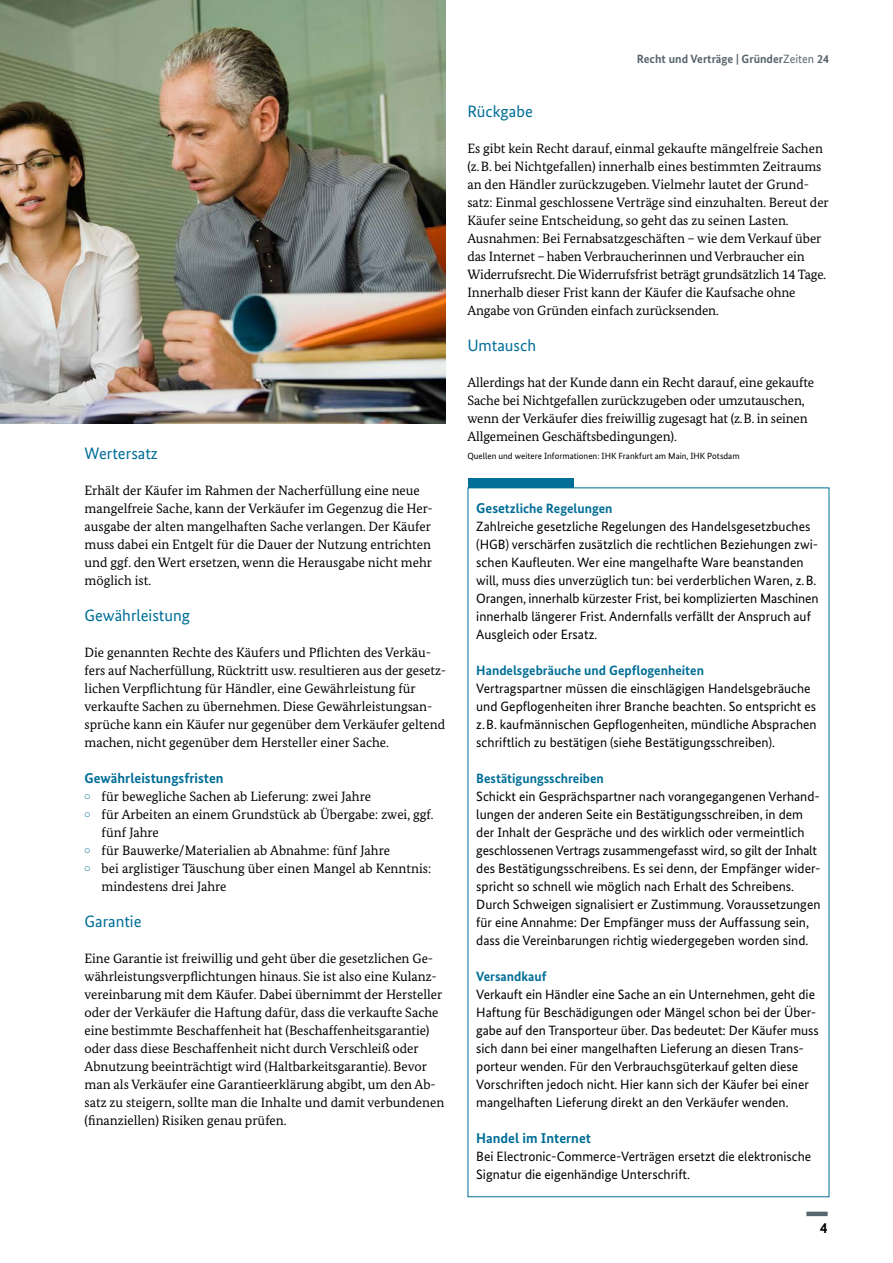
<style>
.page{position:relative;width:893px;height:1263px;background:#fff}
.page>*{position:absolute;margin:0;border:0;box-sizing:border-box;transform-origin:0 0}
.t1{font:16.5px "Bundes Sans";color:#006e97}
.t2{font:700 15px "Bundes Sans";color:#000}
.t3{font:700 14.25px "Bundes Sans";color:#006e97}
.t4{font:13.5px/18px "Bundes Serif";color:#000}
.t5{font:13.5px/18px "Bundes Sans";color:#000}
.t6{font:700 13.5px "Bundes Sans";color:#006e97}
.t7{font:700 12px "Bundes Sans";color:#57666d}
.t8{font:9px "Bundes Sans";color:#000}
.s1{font-weight:400}
.s2{font-size:14.25px}
.s3{font-family:"Bundes Serif"}
</style>
<div class="page">
<div style="left:806px;top:1211px;width:22px;height:5px;background:#57666d"></div>
<img style="left:0;top:0;width:446px;height:423px">
<div style="left:468px;top:478px;width:105px;height:9px;background:#006e97"></div>
<h3 class="t1" style="left:85px;top:443px;width:75px">Wertersatz</h3>
<p class="t4" style="left:85px;top:481px;width:350px">Erhält der Käufer im Rahmen der Nacherfüllung eine neue mangelfreie Sache, kann der Verkäufer im Gegenzug die Her&shy;ausgabe der alten mangelhaften Sache verlangen. Der Käufer muss dabei ein Entgelt für die Dauer der Nutzung entrichten und ggf. den Wert ersetzen, wenn die Herausgabe nicht mehr möglich ist.</p>
<h3 class="t1" style="left:85px;top:605px;width:107px">Gewährleistung</h3>
<p class="t4" style="left:85px;top:643px;width:363px">Die genannten Rechte des Käufers und Pflichten des Verkäu&shy;fers auf Nacherfüllung, Rücktritt usw. resultieren aus der gesetz&shy;lichen Verpflichtung für Händler, eine Gewährleistung für verkaufte Sachen zu übernehmen. Diese Gewährleistungsan&shy;sprüche kann ein Käufer nur gegenüber dem Verkäufer geltend machen, nicht gegenüber dem Hersteller einer Sache.</p>
<h4 class="t3" style="left:85px;top:769px;width:141px">Gewährleistungsfristen</h4>
<p class="t4" style="left:85px;top:787px;width:288px"><sup>•</sup> für bewegliche Sachen ab Lieferung: zwei Jahre</p>
<p class="t4" style="left:102px;top:805px;width:334px;text-indent:-17px"><sup>•</sup> für Arbeiten an einem Grundstück ab Übergabe: zwei, ggf. fünf Jahre</p>
<p class="t4" style="left:85px;top:841px;width:307px"><sup>•</sup> für Bauwerke/Materialien ab Abnahme: fünf Jahre</p>
<p class="t4" style="left:102px;top:859px;width:331px;text-indent:-17px"><sup>•</sup> bei arglistiger Täuschung über einen Mangel ab Kenntnis: mindestens drei Jahre</p>
<h3 class="t1" style="left:85px;top:911px;width:59px">Garantie</h3>
<p class="t4" style="left:85px;top:949px;width:361px">Eine Garantie ist freiwillig und geht über die gesetzlichen Ge&shy;währleistungsverpflichtungen hinaus. Sie ist also eine Kulanz&shy;vereinbarung mit dem Käufer. Dabei übernimmt der Hersteller oder der Verkäufer die Haftung dafür, dass die verkaufte Sache eine bestimmte Beschaffenheit hat (Beschaffenheitsgarantie) oder dass diese Beschaffenheit nicht durch Verschleiß oder Abnutzung beeinträchtigt wird (Haltbarkeitsgarantie). Bevor man als Verkäufer eine Garantieerklärung abgibt, um den Ab&shy;satz zu steigern, sollte man die Inhalte und damit verbundenen (finanziellen) Risiken genau prüfen.</p>
<p class="t7" style="left:637px;top:52px;width:194px">Recht und Verträge | Gründer<span class="s1">Zeiten</span> 24</p>
<h3 class="t1" style="left:467px;top:101px;width:67px">Rückgabe</h3>
<p class="t4" style="left:467px;top:139px;width:363px">Es gibt kein Recht darauf, einmal gekaufte mängelfreie Sachen (z.B. bei Nichtgefallen) innerhalb eines bestimmten Zeitraums an den Händler zurückzugeben. Vielmehr lautet der Grund&shy;satz: Einmal geschlossene Verträge sind einzuhalten. Bereut der Käufer seine Entscheidung, so geht das zu seinen Lasten.</p>
<p class="t4" style="left:467px;top:229px;width:360px">Ausnahmen: Bei Fernabsatzgeschäften – wie dem Verkauf über das Internet – haben Verbraucherinnen und Verbraucher ein Widerrufsrecht. Die Widerrufsfrist beträgt grundsätzlich 14 Tage.<br>Innerhalb dieser Frist kann der Käufer die Kaufsache ohne Angabe von Gründen einfach zurücksenden.</p>
<h3 class="t1" style="left:467px;top:335px;width:70px">Umtausch</h3>
<p class="t4" style="left:467px;top:373px;width:348px">Allerdings hat der Kunde dann ein Recht darauf, eine gekaufte Sache bei Nichtgefallen zurückzugeben oder umzutauschen, wenn der Verkäufer dies freiwillig zugesagt hat (z.B. in seinen Allgemeinen Geschäftsbedingungen).</p>
<p class="t8" style="left:467px;top:450px;width:274px">Quellen und weitere Informationen: IHK Frankfurt am Main, IHK Potsdam</p>
<h3 class="t6" style="left:476px;top:500px;width:138px"><span class="s2">Gese</span>tzliche Regelungen</h3>
<p class="t5" style="left:476px;top:517px;width:344px">Zahlreiche gesetzliche Regelungen des Handelsgesetzbuches (HGB) verschärfen zusätzlich die rechtlichen Beziehungen zwi&shy;schen Kaufleuten. Wer eine mangelhafte Ware beanstanden will, muss dies unverzüglich tun: bei verderblichen Waren, z.B.<br>Orangen, innerhalb kürzester Frist, bei komplizierten Maschinen innerhalb längerer Frist. Andernfalls verfällt der Anspruch auf Ausgleich oder Ersatz<span class="s3">.</span></p>
<h4 class="t6" style="left:476px;top:662px;width:229px">Handelsgebräuche und Gepflogenheiten</h4>
<p class="t5" style="left:476px;top:679px;width:342px">Vertragspartner müssen die einschlägigen Handelsgebräuche und Gepflogenheiten ihrer Branche beachten. So entspricht es z.B. kaufmännischen Gepflogenheiten, mündliche Absprachen schriftlich zu bestätigen (siehe Bestätigungsschreiben).</p>
<h4 class="t6" style="left:476px;top:770px;width:129px">Bestätigungsschreiben</h4>
<p class="t5" style="left:476px;top:787px;width:346px">Schickt ein Gesprächspartner nach vorangegangenen Verhand&shy;lungen der anderen Seite ein Bestätigungsschreiben, in dem der Inhalt der Gespräche und des wirklich oder vermeintlich geschlossenen Vertrags zusammengefasst wird, so gilt der Inhalt des Bestätigungsschreibens. Es sei denn, der Empfänger wider&shy;spricht so schnell wie möglich nach Erhalt des Schreibens.<br>Durch Schweigen signalisiert er Zustimmung. Voraussetzungen für eine Annahme: Der Empfänger muss der Auffassung sein, dass die Vereinbarungen richtig wiedergegeben worden sind.</p>
<h4 class="t6" style="left:476px;top:968px;width:72px">Versandkauf</h4>
<p class="t5" style="left:476px;top:985px;width:344px">Verkauft ein Händler eine Sache an ein Unternehmen, geht die Haftung für Beschädigungen oder Mängel schon bei der Über&shy;gabe auf den Transporteur über. Das bedeutet: Der Käufer muss sich dann bei einer mangelhaften Lieferung an diesen Trans&shy;porteur wenden. Für den Verbrauchsgüterkauf gelten diese Vorschriften jedoch nicht. Hier kann sich der Käufer bei einer mangelhaften Lieferung direkt an den Verkäufer wenden.</p>
<h4 class="t3" style="left:476px;top:1129px;width:116px">Handel im Internet</h4>
<p class="t5" style="left:476px;top:1147px;width:337px">Bei Electronic-Commerce-Verträgen ersetzt die elektronische<br>Signatur die eigenhändige Unterschrift.</p>
<p class="t2" style="left:820px;top:1219px;width:9px">4</p>
</div>
